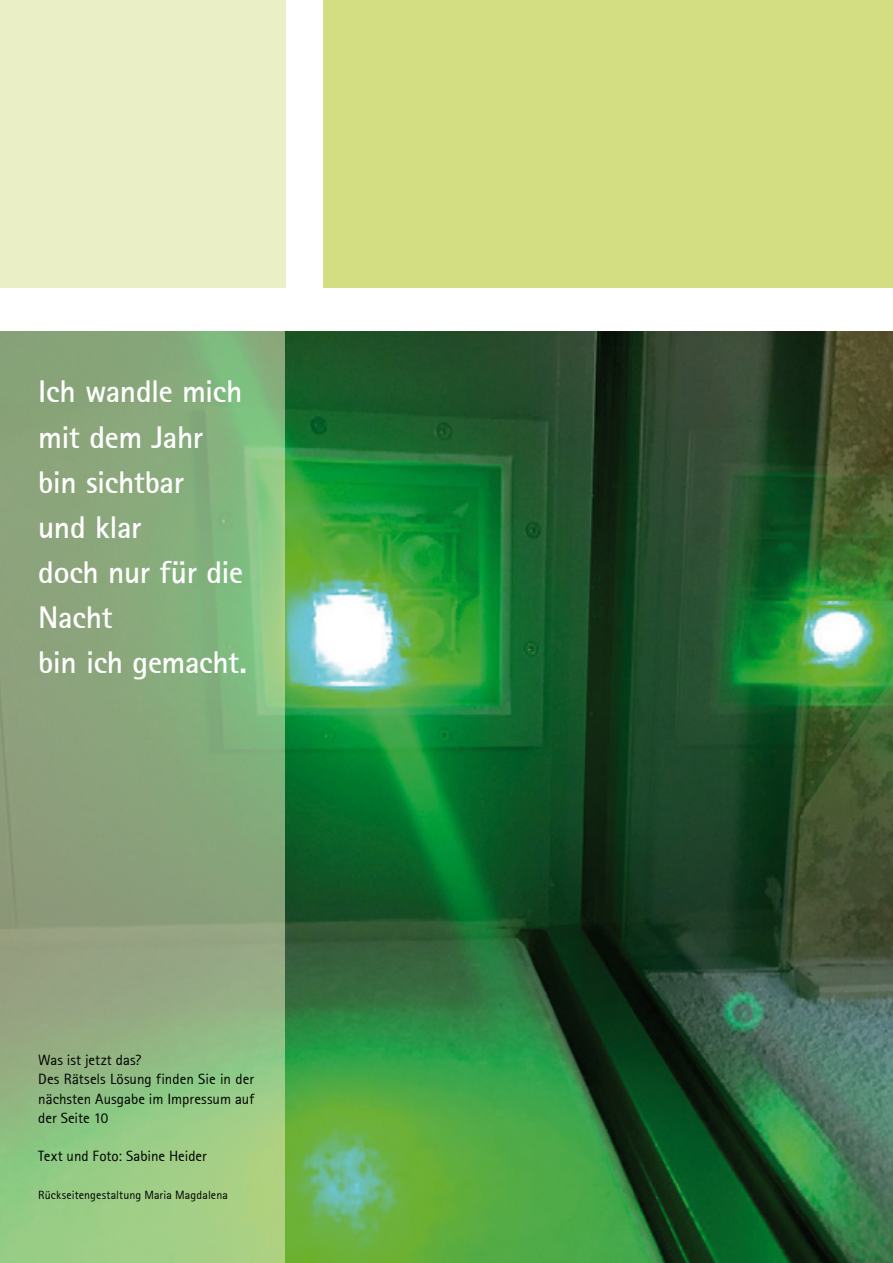
<style>
.page{position:relative;width:893px;height:1263px;background:#fff}
.page>*{position:absolute;margin:0;border:0;box-sizing:border-box;transform-origin:0 0}
.t1{font:31.5px/45px "Rotis Sans Serif Bold 65";letter-spacing:-.015em;color:#fff}
.t2{font:15px/19.2px "Rotis Sans Serif 55";color:#000}
.t3{font:12px "Rotis Sans Serif 55";letter-spacing:.01em;color:#000}
</style>
<div class="page">
<div style="left:323px;top:0;width:570px;height:288px;background:#d3de82"></div>
<div style="left:0;top:0;width:286px;height:288px;background:#eaefc5"></div>
<img style="left:285px;top:332px;width:608px;height:931px">
<svg style="left:0;top:332px;width:285px;height:931px;background:#8eb07f"></svg>
<h1 class="t1" style="left:38px;top:369px;width:210px">Ich wandle mich mit dem Jahr bin sichtbar<br>und klar<br>doch nur für die<br>Nacht<br>bin ich gemacht.</h1>
<p class="t2" style="left:38px;top:1050px;width:217px">Was ist jetzt das?<br>Des Rätsels Lösung finden Sie in der nächsten Ausgabe im Impressum auf der Seite 10</p>
<p class="t2" style="left:38px;top:1146px;width:170px">Text und Foto: Sabine Heider</p>
<p class="t3" style="left:38px;top:1188px;width:191px">Rückseitengestaltung Maria Magdalena</p>
</div>
